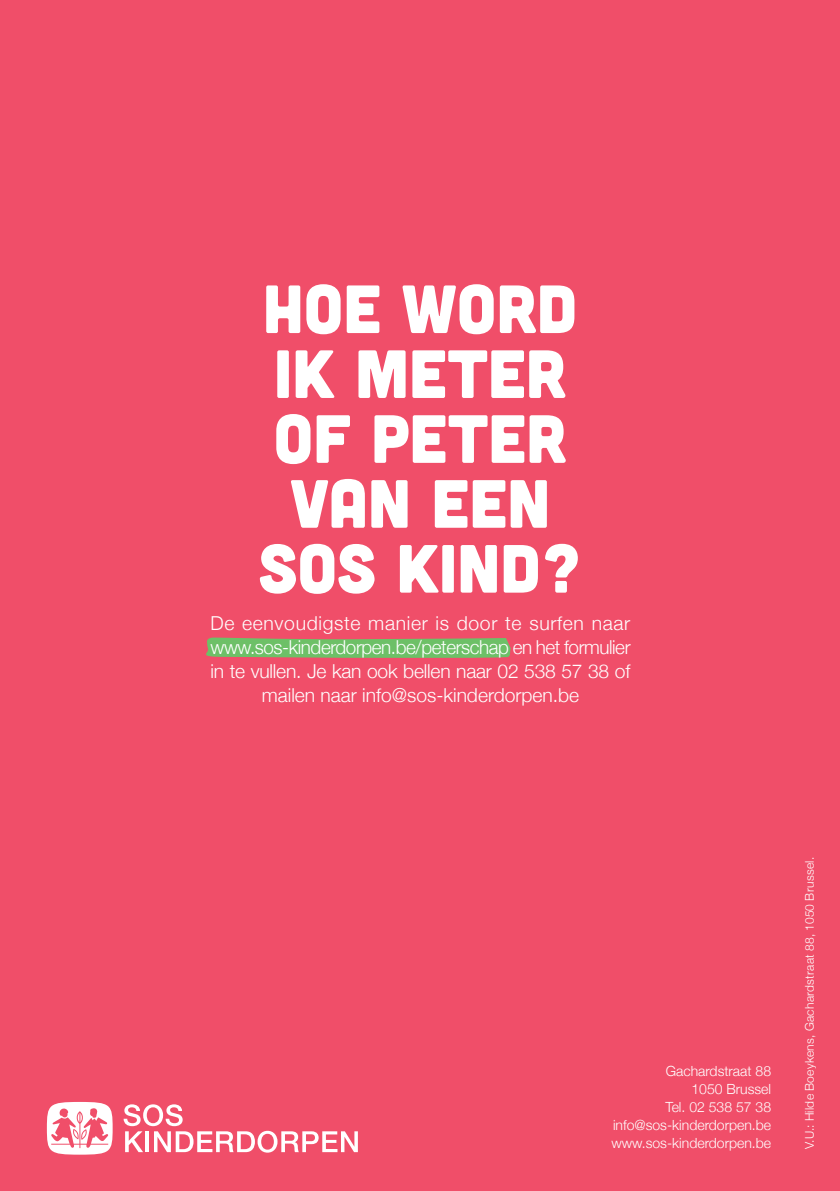
<style>
.page{position:relative;width:840px;height:1191px;background:#fff}
.page>*{position:absolute;margin:0;border:0;box-sizing:border-box;transform-origin:0 0}
.t1{font:68px/64.8px "Cubano";color:#fff;text-align:center}
.t2{font:300 19.2px/24px "Helvetica Neue";letter-spacing:-.01em;color:#fff;text-align:center}
.t3{font:300 14px/18px "Helvetica Neue";color:#fff;text-align:right}
.t4{font:300 12px "Helvetica Neue";letter-spacing:.025em;color:#fff}
</style>
<div class="page">
<div style="left:0;top:0;width:839px;height:1191px;background:#f04e69"></div>
<svg style="left:206px;top:637px;width:305px;height:21px;background:#7bb367"></svg>
<svg style="left:47px;top:1102px;width:66px;height:52px"></svg>
<svg style="left:123px;top:1104px;width:234px;height:48px"></svg>
<h1 class="t1" style="left:258px;top:274px;width:324px">HOE WORD<br>IK METER<br>OF PETER<br>VAN EEN<br>SOS KIND?</h1>
<p class="t2" style="left:210px;top:610px;width:421px">De eenvoudigste manier is door te surfen naar www.sos-kinderdorpen.be/peterschap en het formulier in te vullen. Je kan ook bellen naar 02 538 57 38 of mailen naar info@sos-kinderdorpen.be</p>
<p class="t3" style="left:611px;top:1061px;width:161px">Gachardstraat 88<br>1050 Brussel<br>Tel. 02 538 57 38 info@sos-kinderdorpen.be www.sos-kinderdorpen.be</p>
<p class="t4" style="left:801px;top:1149px;width:293px;rotate:-90deg">V.U.: Hilde Boeykens, Gachardstraat 88, 1050 Brussel.</p>
</div>
